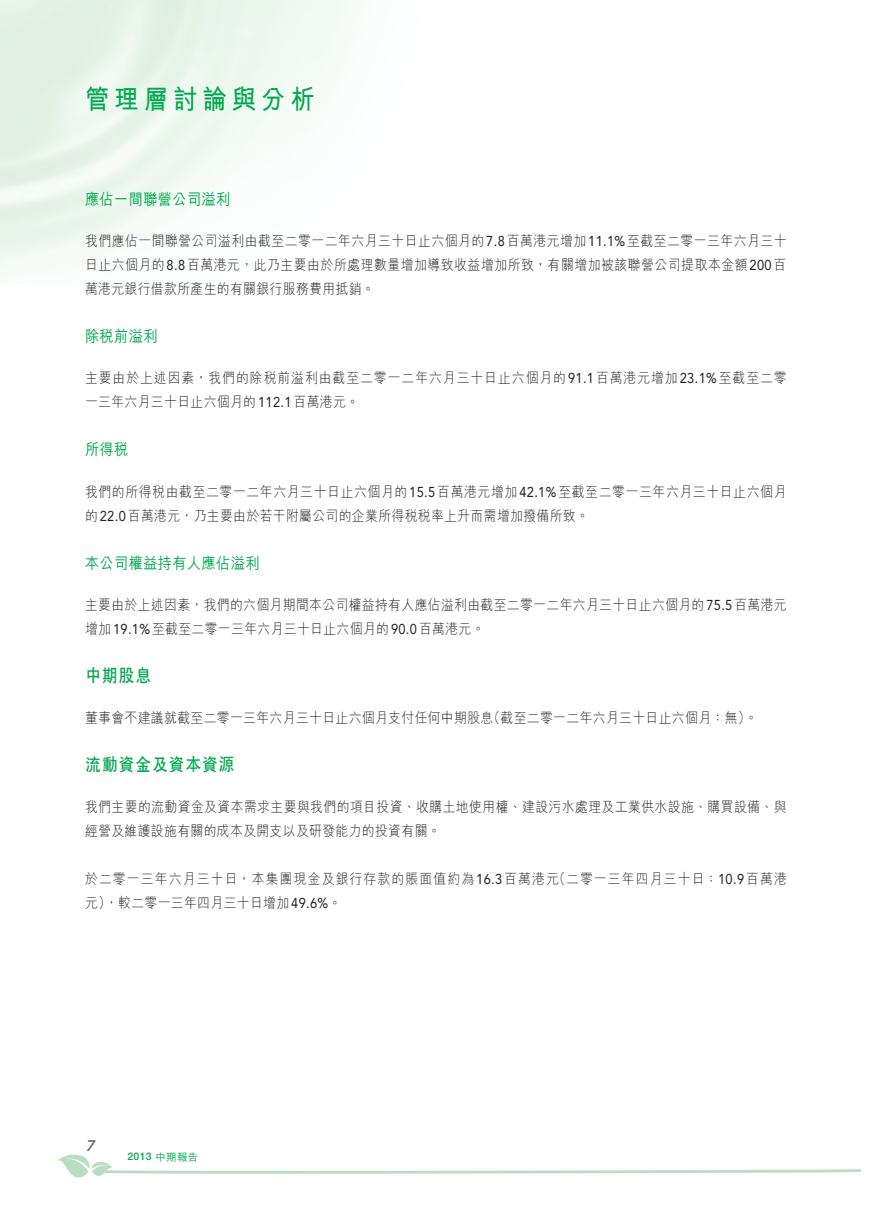
<style>
.page{position:relative;width:893px;height:1212px;background:#fff}
.page>*{position:absolute;margin:0;border:0;box-sizing:border-box;transform-origin:0 0}
.t1{font:700 27px "M Hei HK";letter-spacing:.21em;color:#00a94e;scale:.9 1}
._3__標題{font:700 18px "C Hei 2 HK";letter-spacing:.03em;color:#00a94e;scale:.9 1}
._4__副標題{font:500 15.75px "M Hei HK";letter-spacing:.03em;color:#00a94e;scale:.9 1}
.t2{font:15px "Trade Gothic LT Std Bd 2 Obl";color:#6c6d70}
._1__內文{font:300 14.25px/24px "M Hei HK";letter-spacing:.03em;color:#231f20;scale:.9 1}
._1__內文-2{font:300 14.25px/24px "M Hei HK";letter-spacing:.05em;color:#231f20;scale:.9 1}
._1__內文-3{font:300 14.25px/24px "M Hei HK";letter-spacing:.075em;color:#231f20;scale:.9 1}
._1__內文-4{font:300 14.25px/24px "M Hei HK";letter-spacing:.09em;color:#231f20;scale:.9 1}
.t3{font:500 10.5px "Helvetica Neue LT Std";color:#00a94e}
.s1{font-family:"Avenir LT Std";font-weight:400}
.s2{font-family:"M Hei HK"}
</style>
<div class="page">
<svg style="left:58px;top:1154px;width:804px;height:24px"></svg>
<h1 class="t1" style="left:85px;top:80px;width:257px">管理層討論與分析</h1>
<p class="_4__副標題" style="left:85px;top:188px;width:163px">應佔一間聯營公司溢利</p>
<p class="_1__內文" style="left:85px;top:229px;width:781px;text-align:justify">我們應佔一間聯營公司溢利由截至二零一二年六月三十日止六個月的<span class="s1">7.8</span>百萬港元增加<span class="s1">11.1%</span>至截至二零一三年六月三十日止六個月的<span class="s1">8.8</span>百萬港元，此乃主要由於所處理數量增加導致收益增加所致，有關增加被該聯營公司提取本金額<span class="s1">200</span>百萬港元銀行借款所產生的有關銀行服務費用抵銷。</p>
<p class="_4__副標題" style="left:85px;top:325px;width:82px">除稅前溢利</p>
<p class="_1__內文-3" style="left:85px;top:366px;width:781px">主要由於上述因素，我們的除稅前溢利由截至二零一二年六月三十日止六個月的<span class="s1">91.1</span>百萬港元增加<span class="s1">23.1%</span>至截至二零一三年六月三十日止六個月的<span class="s1">112.1</span>百萬港元。</p>
<p class="_4__副標題" style="left:85px;top:438px;width:50px">所得稅</p>
<p class="_1__內文-2" style="left:85px;top:479px;width:781px">我們的所得稅由截至二零一二年六月三十日止六個月的<span class="s1">15.5</span>百萬港元增加<span class="s1">42.1%</span>至截至二零一三年六月三十日止六個月的<span class="s1">22.0</span>百萬港元，乃主要由於若干附屬公司的企業所得稅稅率上升而需增加撥備所致。</p>
<p class="_4__副標題" style="left:85px;top:551px;width:195px">本公司權益持有人應佔溢利</p>
<p class="_1__內文" style="left:85px;top:592px;width:781px">主要由於上述因素，我們的六個月期間本公司權益持有人應佔溢利由截至二零一二年六月三十日止六個月的<span class="s1">75.5</span>百萬港元增加<span class="s1">19.1%</span>至截至二零一三年六月三十日止六個月的<span class="s1">90.0</span>百萬港元。</p>
<p class="_3__標題" style="left:85px;top:666px;width:75px">中期股息</p>
<p class="_1__內文" style="left:487px;top:705px;width:302px">（截至二零一二年六月三十日止六個月：無。(</p>
<p class="_1__內文" style="left:85px;top:705px;width:455px">董事會不建議就截至二零一三年六月三十日止六個月支付任何中期股息</p>
<p class="_3__標題" style="left:85px;top:755px;width:168px">流動資金及資本資源</p>
<p class="_1__內文" style="left:85px;top:794px;width:781px">我們主要的流動資金及資本需求主要與我們的項目投資、收購土地使用權、建設污水處理及工業供水設施、購買設備、與經營及維護設施有關的成本及開支以及研發能力的投資有關。</p>
<p class="_1__內文-4" style="left:553px;top:866px;width:262px">（二零一三年四月三十日：<span class="s1">10.9</span>百萬港</p>
<p class="_1__內文-4" style="left:85px;top:866px;width:528px">於二零一三年六月三十日，本集團現金及銀行存款的賬面值約為<span class="s1">16.3</span>百萬港元元，）較二零一三年四月三十日增加<span class="s1">49.6%</span>。</p>
<p class="t2" style="left:85px;top:1136px;width:11px">7</p>
<p class="t3" style="left:127px;top:1150px;width:72px">2013 <span class="s2">中期報告</span></p>
</div>
